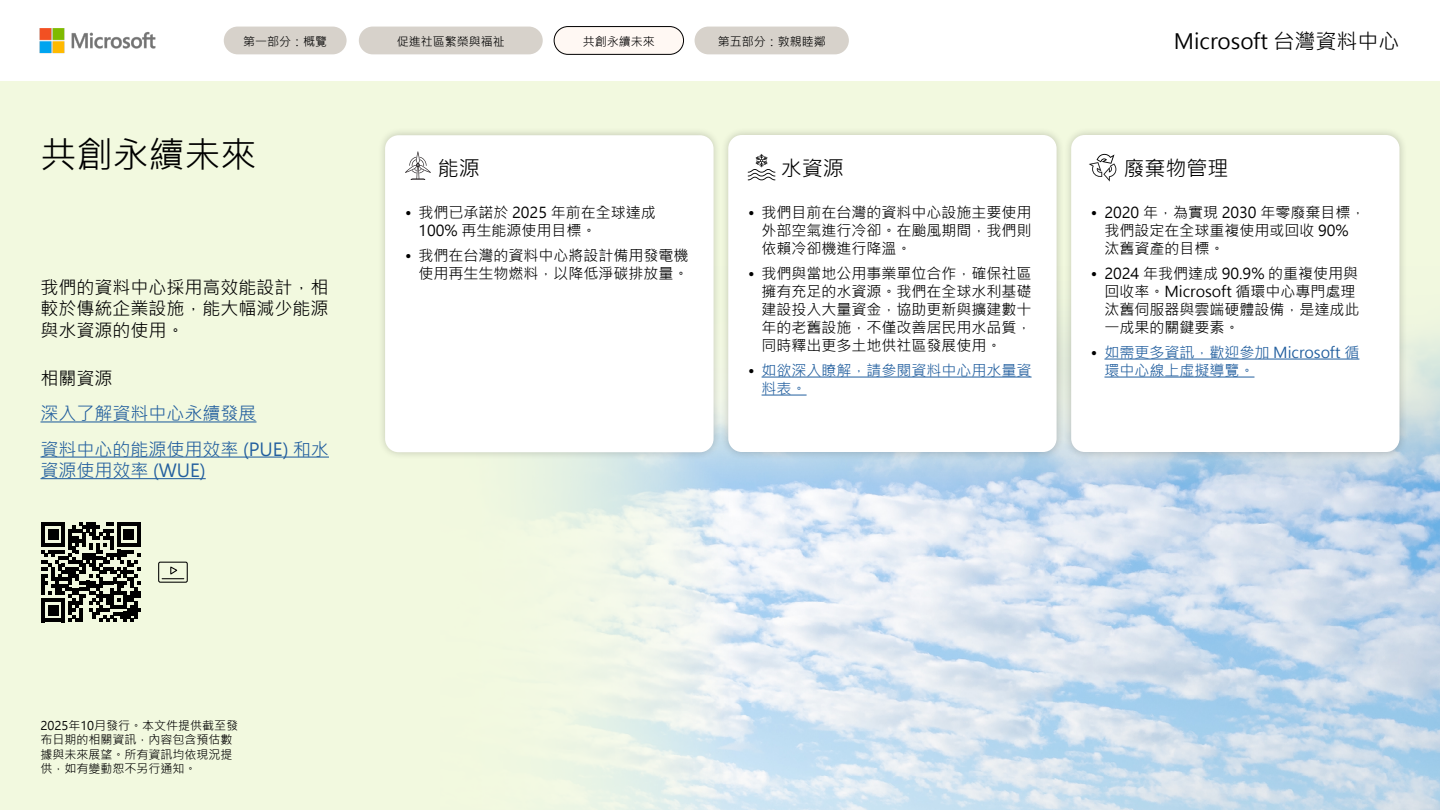
<style>
.page{position:relative;width:1440px;height:810px;background:#fff}
.page>*{position:absolute;margin:0;border:0;box-sizing:border-box;transform-origin:0 0}
.large_heading{font:36px "Microsoft Jheng Hei UI Regular";color:#000}
.large_subhead{font:21px "Microsoft Jheng Hei UI Regular";color:#000}
.small_subhead{font:18px/21.6px "Microsoft Jheng Hei UI Regular";color:#000;text-align:justify}
.larger_body_copy{font:18px/21.6px "Microsoft Jheng Hei UI Regular";color:#215e9e}
.t1{font:15px/18px "Microsoft Jheng Hei UI Regular";color:#000}
.t2{font:15px/18px "Microsoft Jheng Hei UI Regular";color:#215e9e}
.Published_fine_print{font:12px/14.4px "Microsoft Jheng Hei UI Regular";color:#000}
.s1{color:#000}
</style>
<div class="page">
<div style="left:0;top:81px;width:1440px;height:729px;background:#f2f9df"></div>
<img style="left:39px;top:28px;width:117px;height:26px">
<img style="left:537px;top:336px;width:903px;height:474px">
<div style="left:720px;top:127px;width:345px;height:333px;background:#000;opacity:.2"></div>
<div style="left:728px;top:135px;width:329px;height:317px;background:#fff;border-radius:14px"></div>
<div style="left:1063px;top:127px;width:345px;height:333px;background:#000;opacity:.2"></div>
<div style="left:1071px;top:135px;width:328px;height:317px;background:#fff;border-radius:14px"></div>
<div style="left:377px;top:127px;width:345px;height:333px;background:#000;opacity:.2"></div>
<div style="left:385px;top:135px;width:329px;height:317px;background:#fff;border-radius:14px"></div>
<hr style="left:40px;top:421px;width:216px;height:1px;background:#215e9e">
<hr style="left:40px;top:457px;width:289px;height:1px;background:#215e9e">
<hr style="left:40px;top:478px;width:166px;height:1px;background:#215e9e">
<hr style="left:762px;top:377px;width:270px;height:1px;background:#215e9e">
<hr style="left:762px;top:395px;width:45px;height:1px;background:#215e9e">
<hr style="left:1104px;top:359px;width:255px;height:1px;background:#215e9e">
<hr style="left:1104px;top:377px;width:150px;height:1px;background:#215e9e">
<svg style="left:405px;top:151px;width:26px;height:29px"></svg>
<svg style="left:748px;top:154px;width:27px;height:26px"></svg>
<svg style="left:1089px;top:154px;width:28px;height:27px"></svg>
<div style="left:224px;top:27px;width:123px;height:27px;background:#d7d2cb;border-radius:14px"></div>
<div style="left:359px;top:27px;width:184px;height:27px;background:#d7d2cb;border-radius:14px"></div>
<div style="left:554px;top:27px;width:130px;height:27px;background:#fff8f3;border-radius:14px"></div>
<div style="left:554px;top:26px;width:130px;height:29px;border:1px solid #000;border-radius:14px"></div>
<div style="left:695px;top:27px;width:154px;height:27px;background:#d7d2cb;border-radius:14px"></div>
<svg style="left:41px;top:522px;width:100px;height:100px"></svg>
<svg style="left:158px;top:561px;width:30px;height:22px"></svg>
<p class="Published_fine_print" style="left:243px;top:35px;width:85px">第一部分：概覽</p>
<p class="Published_fine_print" style="left:397px;top:35px;width:109px">促進社區繁榮與福祉</p>
<p class="Published_fine_print" style="left:583px;top:35px;width:73px">共創永續未來</p>
<p class="Published_fine_print" style="left:718px;top:35px;width:110px">第五部分：敦親睦鄰</p>
<p class="large_heading" style="left:40px;top:132px;width:217px">共創永續未來</p>
<p class="small_subhead" style="left:40px;top:276px;width:289px">我們的資料中心採用高效能設計，相較於傳統企業設施，能大幅減少能源與水資源的使用。</p>
<p class="small_subhead" style="left:40px;top:368px;width:73px">相關資源</p>
<p class="larger_body_copy" style="left:40px;top:403px;width:217px">深入了解資料中心永續發展</p>
<p class="larger_body_copy" style="left:40px;top:438px;width:290px">資料中心的能源使用效率 (PUE) 和水資源使用效率 (WUE)</p>
<p class="large_subhead" style="left:438px;top:156px;width:43px">能源</p>
<p class="t1" style="left:418px;top:204px;width:239px;text-indent:-14px">• 我們已承諾於 2025 年前在全球達成<br>100% 再生能源使用目標。</p>
<p class="t1" style="left:405px;top:246px;width:285px;text-align:right">• 我們在台灣的資料中心將設計備用發電機使用再生生物燃料，以降低淨碳排放量。</p>
<p class="large_subhead" style="left:781px;top:156px;width:64px">水資源</p>
<p class="t1" style="left:762px;top:204px;width:271px;text-align:justify;text-indent:-14px">• 我們目前在台灣的資料中心設施主要使用外部空氣進行冷卻。在颱風期間，我們則依賴冷卻機進行降溫。</p>
<p class="t1" style="left:762px;top:264px;width:271px;text-align:justify;text-indent:-14px">• 我們與當地公用事業單位合作，確保社區擁有充足的水資源。我們在全球水利基礎建設投入大量資金，協助更新與擴建數十年的老舊設施，不僅改善居民用水品質，同時釋出更多土地供社區發展使用。</p>
<p class="t2" style="left:762px;top:361px;width:271px;text-indent:-14px"><span class="s1">•</span> 如欲深入瞭解，請參閱資料中心用水量資料表。</p>
<h2 class="large_subhead" style="left:1174px;top:28px;width:227px">Microsoft 台灣資料中心</h2>
<p class="large_subhead" style="left:1124px;top:156px;width:106px">廢棄物管理</p>
<p class="t1" style="left:1104px;top:204px;width:262px;text-indent:-14px">• 2020 年，為實現 2030 年零廢棄目標，我們設定在全球重複使用或回收 90%汰舊資產的目標。</p>
<p class="t1" style="left:1104px;top:264px;width:256px;text-indent:-14px">• 2024 年我們達成 90.9% 的重複使用與回收率。Microsoft 循環中心專門處理汰舊伺服器與雲端硬體設備，是達成此一成果的關鍵要素。</p>
<p class="t2" style="left:1104px;top:343px;width:256px;text-indent:-14px"><span class="s1">•</span> 如需更多資訊，歡迎參加 Microsoft 循環中心線上虛擬導覽。</p>
<p class="Published_fine_print" style="left:40px;top:718px;width:199px">2025年10月發行。本文件提供截至發布日期的相關資訊，內容包含預估數據與未來展望。所有資訊均依現況提供，如有變動恕不另行通知。</p>
</div>
